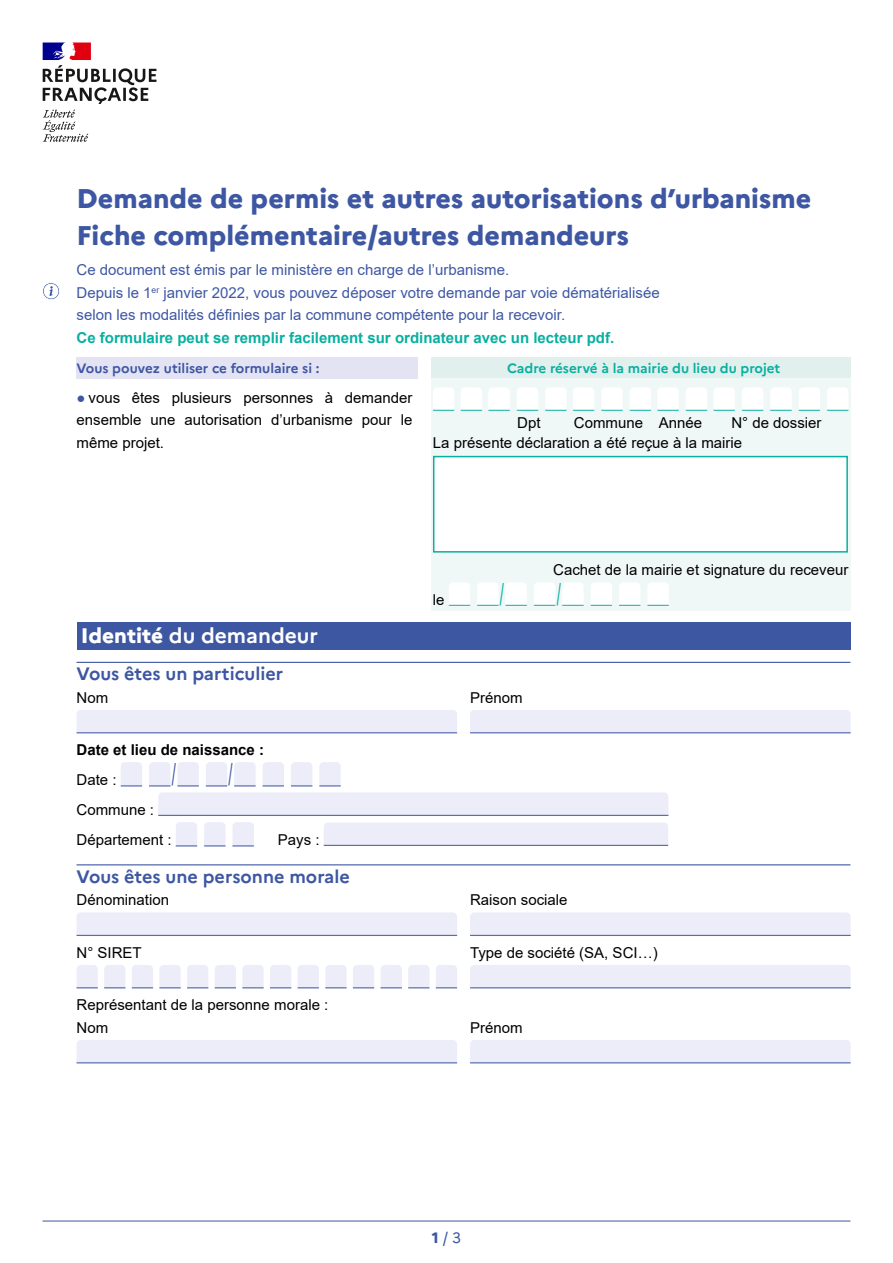
<style>
.page{position:relative;width:893px;height:1263px;background:#fff}
.page>*{position:absolute;margin:0;border:0;box-sizing:border-box;transform-origin:0 0}
.t1{font:30px "Arial";color:#08b0a0;scale:.5 1}
.t2{font:30px "Arial";color:#3e57a3;scale:.5 1}
.h1_-_titre_cerfa{font:800 27px "Marianne";color:#3e57a3}
.h2_-_titre_cadre{font:700 21px "Marianne";color:#fff}
.h3_-_titre_sous-part{font:700 18px "Marianne";color:#3e57a3}
.UtilisationFormulair{font:15px/22.5px "Arial";color:#000;text-align:justify}
.LigneBleue_SousTitre{font:15px/22.5px "Arial";color:#3e57a3}
.sur-titre_champs_-_n{font:15px "Arial";color:#000}
.Ligne_Verte{font:700 15px "Arial";color:#08b0a0}
.sur-titre_champs_-_n-2{font:700 15px "Arial";color:#000}
.t3{font:15px "Marianne";color:#3e57a3}
.UtilisationFormulair-2{font:700 13.5px "Marianne";color:#08b0a0}
.UtilisationFormulair-3{font:700 13.5px "Marianne";color:#3e57a3}
.s1{color:#3e57a3}
.s2{font-weight:800}
</style>
<div class="page">
<hr style="left:43px;top:1221px;width:807px;height:1px;background:#3e57a3">
<svg style="left:43px;top:43px;width:113px;height:61px"></svg>
<svg style="left:43px;top:110px;width:45px;height:32px"></svg>
<div style="left:77px;top:623px;width:773px;height:27px;background:#3e57a3"></div>
<hr style="left:77px;top:662px;width:773px;height:1px;background:#3e57a3">
<hr style="left:77px;top:864px;width:773px;height:1px;background:#3e57a3">
<svg style="left:43px;top:283px;width:17px;height:17px"></svg>
<div style="left:77px;top:357px;width:341px;height:22px;background:#e3e3f3"></div>
<div style="left:431px;top:357px;width:419px;height:22px;background:#e1f0ed"></div>
<div style="left:431px;top:379px;width:419px;height:232px;background:#f0f8f7"></div>
<svg style="left:433px;top:388px;width:21px;height:23px"></svg>
<svg style="left:461px;top:388px;width:21px;height:23px"></svg>
<svg style="left:488px;top:388px;width:22px;height:23px"></svg>
<svg style="left:517px;top:388px;width:21px;height:23px"></svg>
<svg style="left:545px;top:388px;width:22px;height:23px"></svg>
<svg style="left:573px;top:388px;width:21px;height:23px"></svg>
<svg style="left:601px;top:388px;width:22px;height:23px"></svg>
<svg style="left:630px;top:388px;width:21px;height:23px"></svg>
<svg style="left:657px;top:388px;width:22px;height:23px"></svg>
<svg style="left:686px;top:388px;width:21px;height:23px"></svg>
<svg style="left:713px;top:388px;width:22px;height:23px"></svg>
<svg style="left:742px;top:388px;width:21px;height:23px"></svg>
<svg style="left:770px;top:388px;width:22px;height:23px"></svg>
<svg style="left:799px;top:388px;width:21px;height:23px"></svg>
<svg style="left:827px;top:388px;width:21px;height:23px"></svg>
<div style="left:433px;top:456px;width:415px;height:97px;background:#fff;border:2px solid #08b0a0"></div>
<svg style="left:449px;top:583px;width:21px;height:23px"></svg>
<svg style="left:477px;top:583px;width:22px;height:23px"></svg>
<svg style="left:505px;top:583px;width:22px;height:23px"></svg>
<svg style="left:534px;top:583px;width:21px;height:23px"></svg>
<svg style="left:562px;top:583px;width:22px;height:23px"></svg>
<svg style="left:591px;top:583px;width:21px;height:23px"></svg>
<svg style="left:619px;top:583px;width:21px;height:23px"></svg>
<svg style="left:647px;top:583px;width:22px;height:23px"></svg>
<div style="left:77px;top:710px;width:380px;height:22px;background:#ecedf8"></div>
<hr style="left:77px;top:732px;width:380px;height:1px;background:#3e57a3">
<div style="left:470px;top:710px;width:381px;height:22px;background:#ecedf8"></div>
<hr style="left:470px;top:732px;width:381px;height:1px;background:#3e57a3">
<svg style="left:121px;top:762px;width:21px;height:25px"></svg>
<svg style="left:149px;top:762px;width:519px;height:53px"></svg>
<hr style="left:158px;top:815px;width:510px;height:1px;background:#3e57a3">
<svg style="left:204px;top:822px;width:22px;height:25px"></svg>
<svg style="left:176px;top:822px;width:21px;height:25px"></svg>
<svg style="left:232px;top:822px;width:22px;height:25px"></svg>
<div style="left:324px;top:822px;width:344px;height:23px;background:#ecedf8"></div>
<hr style="left:324px;top:845px;width:344px;height:1px;background:#3e57a3">
<div style="left:77px;top:912px;width:380px;height:23px;background:#ecedf8"></div>
<hr style="left:77px;top:935px;width:380px;height:1px;background:#3e57a3">
<div style="left:470px;top:912px;width:381px;height:23px;background:#ecedf8"></div>
<hr style="left:470px;top:935px;width:381px;height:1px;background:#3e57a3">
<svg style="left:77px;top:965px;width:21px;height:23px"></svg>
<svg style="left:104px;top:965px;width:21px;height:23px"></svg>
<svg style="left:132px;top:965px;width:21px;height:23px"></svg>
<svg style="left:159px;top:965px;width:22px;height:23px"></svg>
<svg style="left:187px;top:965px;width:21px;height:23px"></svg>
<svg style="left:215px;top:965px;width:21px;height:23px"></svg>
<svg style="left:242px;top:965px;width:22px;height:23px"></svg>
<svg style="left:270px;top:965px;width:21px;height:23px"></svg>
<svg style="left:298px;top:965px;width:21px;height:23px"></svg>
<svg style="left:325px;top:965px;width:22px;height:23px"></svg>
<svg style="left:353px;top:965px;width:21px;height:23px"></svg>
<svg style="left:381px;top:965px;width:21px;height:23px"></svg>
<svg style="left:408px;top:965px;width:21px;height:23px"></svg>
<svg style="left:436px;top:965px;width:21px;height:23px"></svg>
<div style="left:470px;top:965px;width:381px;height:22px;background:#ecedf8"></div>
<hr style="left:470px;top:987px;width:381px;height:1px;background:#3e57a3">
<div style="left:77px;top:1040px;width:380px;height:22px;background:#ecedf8"></div>
<hr style="left:77px;top:1062px;width:380px;height:1px;background:#3e57a3">
<div style="left:470px;top:1040px;width:381px;height:22px;background:#ecedf8"></div>
<hr style="left:470px;top:1062px;width:381px;height:1px;background:#3e57a3">
<p class="h1_-_titre_cerfa" style="left:77px;top:181px;width:736px">Demande de permis et autres autorisations d’urbanisme</p>
<p class="h1_-_titre_cerfa" style="left:77px;top:219px;width:554px">Fiche complémentaire/autres demandeurs</p>
<p class="LigneBleue_SousTitre" style="left:77px;top:258px;width:434px">Ce document est émis par le ministère en charge de l’urbanisme.</p>
<p class="LigneBleue_SousTitre" style="left:77px;top:281px;width:585px">Depuis le 1<sup>er</sup> janvier 2022, vous pouvez déposer votre demande par voie dématérialisée selon les modalités définies par la commune compétente pour la recevoir.</p>
<p class="Ligne_Verte" style="left:77px;top:327px;width:539px">Ce formulaire peut se remplir facilement sur ordinateur avec un lecteur pdf.</p>
<p class="UtilisationFormulair-3" style="left:77px;top:359px;width:244px">Vous pouvez utiliser ce formulaire si :</p>
<p class="UtilisationFormulair-2" style="left:507px;top:359px;width:275px">Cadre réservé à la mairie du lieu du projet</p>
<p class="UtilisationFormulair" style="left:77px;top:386px;width:337px"><span class="s1">●</span> vous êtes plusieurs personnes à demander ensemble une autorisation d’urbanisme pour le même projet.</p>
<p class="UtilisationFormulair" style="left:517px;top:411px;width:25px">Dpt</p>
<p class="UtilisationFormulair" style="left:574px;top:411px;width:130px">Commune Année</p>
<p class="UtilisationFormulair" style="left:731px;top:411px;width:92px">N° de dossier</p>
<p class="UtilisationFormulair" style="left:433px;top:431px;width:311px">La présente déclaration a été reçue à la mairie</p>
<p class="UtilisationFormulair" style="left:553px;top:558px;width:297px">Cachet de la mairie et signature du receveur</p>
<p class="UtilisationFormulair" style="left:433px;top:588px;width:13px">le</p>
<p class="t1" style="left:500px;top:574px;width:10px">/</p>
<p class="t1" style="left:557px;top:574px;width:10px">/</p>
<p class="h2_-_titre_cadre" style="left:81px;top:622px;width:239px"><span class="s2">Identité</span> du demandeur</p>
<p class="h3_-_titre_sous-part" style="left:77px;top:663px;width:208px">Vous êtes un particulier</p>
<p class="sur-titre_champs_-_n" style="left:77px;top:687px;width:33px">Nom</p>
<p class="sur-titre_champs_-_n" style="left:470px;top:687px;width:54px">Prénom</p>
<p class="sur-titre_champs_-_n-2" style="left:77px;top:739px;width:189px">Date et lieu de naissance :</p>
<p class="sur-titre_champs_-_n" style="left:77px;top:769px;width:42px">Date :</p>
<p class="t2" style="left:172px;top:754px;width:10px">/</p>
<p class="t2" style="left:229px;top:754px;width:10px">/</p>
<p class="sur-titre_champs_-_n" style="left:77px;top:799px;width:79px">Commune :</p>
<p class="sur-titre_champs_-_n" style="left:77px;top:829px;width:97px">Département :</p>
<p class="sur-titre_champs_-_n" style="left:278px;top:829px;width:43px">Pays :</p>
<p class="h3_-_titre_sous-part" style="left:77px;top:865px;width:275px">Vous êtes une personne morale</p>
<p class="sur-titre_champs_-_n" style="left:77px;top:889px;width:94px">Dénomination</p>
<p class="sur-titre_champs_-_n" style="left:470px;top:889px;width:99px">Raison sociale</p>
<p class="sur-titre_champs_-_n" style="left:77px;top:942px;width:67px">N° SIRET</p>
<p class="sur-titre_champs_-_n" style="left:470px;top:942px;width:189px">Type de société (SA, SCI…)</p>
<p class="sur-titre_champs_-_n" style="left:77px;top:994px;width:253px">Représentant de la personne morale :</p>
<p class="sur-titre_champs_-_n" style="left:77px;top:1017px;width:33px">Nom</p>
<p class="sur-titre_champs_-_n" style="left:470px;top:1017px;width:54px">Prénom</p>
<p class="t3" style="left:432px;top:1228px;width:31px"><span class="s2">1</span> / 3</p>
</div>
